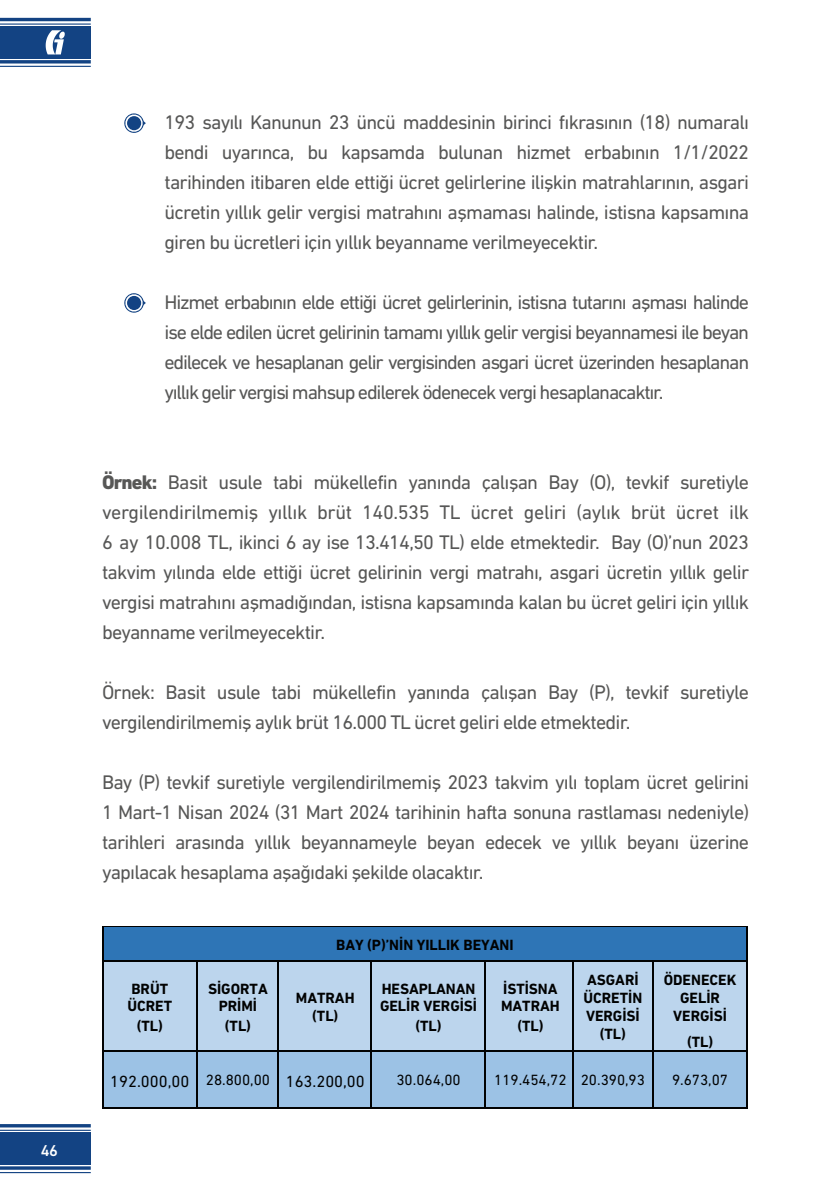
<style>
.page{position:relative;width:840px;height:1191px;background:#fff}
.page>*{position:absolute;margin:0;border:0;box-sizing:border-box;transform-origin:0 0}
.t1{font:20px/30px "DIN Next CYR";letter-spacing:-.04em;color:#575756;text-align:justify}
.t2{font:16.4px "DIN Next CYR";color:#010202}
.t3{font:500 16px "DIN Next CYR";color:#fff}
.t4{font:700 15px/18.4px "DIN Next CYR";color:#010202;text-align:center}
.t5{font:15px "DIN Next CYR";color:#010202}
.s1{font-weight:800}
.s2{font-size:15px}
</style>
<div class="page">
<hr style="left:0;top:1124px;width:91px;height:3px;background:#134383">
<hr style="left:0;top:1129px;width:91px;height:1px;background:#134383">
<hr style="left:0;top:1166px;width:91px;height:3px;background:#134383">
<hr style="left:0;top:1172px;width:91px;height:1px;background:#134383">
<div style="left:0;top:1132px;width:91px;height:32px;background:#134383"></div>
<hr style="left:0;top:18px;width:91px;height:3px;background:#134383">
<hr style="left:0;top:23px;width:91px;height:2px;background:#134383">
<hr style="left:0;top:60px;width:91px;height:3px;background:#134383">
<hr style="left:0;top:66px;width:91px;height:1px;background:#134383">
<div style="left:0;top:26px;width:91px;height:33px;background:#134383"></div>
<svg style="left:46px;top:30px;width:19px;height:24px"></svg>
<div style="left:103px;top:926px;width:644px;height:34px;background:#2e75b6"></div>
<hr style="left:103px;top:926px;width:643px;height:1px;background:#010202">
<hr style="left:102px;top:926px;width:1px;height:34px;background:#010202">
<hr style="left:746px;top:926px;width:1px;height:34px;background:#010202">
<div style="left:103px;top:962px;width:93px;height:87px;background:#bcd5ed"></div>
<div style="left:198px;top:962px;width:79px;height:87px;background:#bcd5ed"></div>
<div style="left:279px;top:962px;width:93px;height:87px;background:#bcd5ed"></div>
<div style="left:372px;top:962px;width:113px;height:87px;background:#bcd5ed"></div>
<div style="left:485px;top:962px;width:88px;height:87px;background:#bcd5ed"></div>
<div style="left:573px;top:962px;width:78px;height:87px;background:#bcd5ed"></div>
<div style="left:652px;top:962px;width:95px;height:87px;background:#bcd5ed"></div>
<hr style="left:103px;top:960px;width:93px;height:2px;background:#010202">
<hr style="left:198px;top:960px;width:79px;height:2px;background:#010202">
<hr style="left:279px;top:960px;width:91px;height:2px;background:#010202">
<hr style="left:372px;top:960px;width:112px;height:2px;background:#010202">
<hr style="left:485px;top:960px;width:87px;height:2px;background:#010202">
<hr style="left:573px;top:960px;width:78px;height:2px;background:#010202">
<hr style="left:652px;top:960px;width:94px;height:2px;background:#010202">
<hr style="left:102px;top:962px;width:1px;height:87px;background:#010202">
<hr style="left:196px;top:962px;width:2px;height:87px;background:#010202">
<hr style="left:277px;top:962px;width:2px;height:87px;background:#010202">
<hr style="left:370px;top:962px;width:2px;height:87px;background:#010202">
<hr style="left:484px;top:962px;width:1px;height:87px;background:#010202">
<hr style="left:572px;top:962px;width:1px;height:87px;background:#010202">
<hr style="left:651px;top:962px;width:1px;height:87px;background:#010202">
<hr style="left:746px;top:962px;width:1px;height:87px;background:#010202">
<div style="left:103px;top:1051px;width:93px;height:57px;background:#9cc2e5"></div>
<div style="left:198px;top:1051px;width:79px;height:57px;background:#9cc2e5"></div>
<div style="left:279px;top:1051px;width:93px;height:57px;background:#9cc2e5"></div>
<div style="left:372px;top:1051px;width:113px;height:57px;background:#9cc2e5"></div>
<div style="left:485px;top:1051px;width:88px;height:57px;background:#9cc2e5"></div>
<div style="left:573px;top:1051px;width:78px;height:57px;background:#9cc2e5"></div>
<div style="left:652px;top:1051px;width:95px;height:57px;background:#9cc2e5"></div>
<hr style="left:103px;top:1049px;width:93px;height:2px;background:#010202">
<hr style="left:198px;top:1049px;width:79px;height:2px;background:#010202">
<hr style="left:279px;top:1049px;width:91px;height:2px;background:#010202">
<hr style="left:372px;top:1049px;width:112px;height:2px;background:#010202">
<hr style="left:485px;top:1049px;width:87px;height:2px;background:#010202">
<hr style="left:573px;top:1049px;width:78px;height:2px;background:#010202">
<hr style="left:652px;top:1049px;width:94px;height:2px;background:#010202">
<hr style="left:102px;top:1051px;width:1px;height:56px;background:#010202">
<hr style="left:103px;top:1107px;width:93px;height:1px;background:#010202">
<hr style="left:196px;top:1051px;width:2px;height:56px;background:#010202">
<hr style="left:198px;top:1107px;width:79px;height:1px;background:#010202">
<hr style="left:277px;top:1051px;width:2px;height:56px;background:#010202">
<hr style="left:279px;top:1107px;width:91px;height:1px;background:#010202">
<hr style="left:370px;top:1051px;width:2px;height:56px;background:#010202">
<hr style="left:372px;top:1107px;width:112px;height:1px;background:#010202">
<hr style="left:484px;top:1051px;width:1px;height:56px;background:#010202">
<hr style="left:485px;top:1107px;width:87px;height:1px;background:#010202">
<hr style="left:572px;top:1051px;width:1px;height:56px;background:#010202">
<hr style="left:573px;top:1107px;width:78px;height:1px;background:#010202">
<hr style="left:651px;top:1051px;width:1px;height:56px;background:#010202">
<hr style="left:652px;top:1107px;width:94px;height:1px;background:#010202">
<hr style="left:746px;top:1051px;width:1px;height:56px;background:#010202">
<svg style="left:124px;top:113px;width:22px;height:20px"></svg>
<svg style="left:124px;top:293px;width:22px;height:20px"></svg>
<p class="t3" style="left:41px;top:1140px;width:18px">46</p>
<p class="t1" style="left:164px;top:107px;width:586px;text-indent:-36px">• 193 sayılı Kanunun 23 üncü maddesinin birinci fıkrasının (18) numaralı bendi uyarınca, bu kapsamda bulunan hizmet erbabının 1/1/2022 tarihinden itibaren elde ettiği ücret gelirlerine ilişkin matrahlarının, asgari ücretin yıllık gelir vergisi matrahını aşmaması halinde, istisna kapsamına giren bu ücretleri için yıllık beyanname verilmeyecektir.</p>
<p class="t1" style="left:164px;top:287px;width:586px;text-indent:-36px">• Hizmet erbabının elde ettiği ücret gelirlerinin, istisna tutarını aşması halinde ise elde edilen ücret gelirinin tamamı yıllık gelir vergisi beyannamesi ile beyan edilecek ve hesaplanan gelir vergisinden asgari ücret üzerinden hesaplanan yıllık gelir vergisi mahsup edilerek ödenecek vergi hesaplanacaktır.</p>
<p class="t1" style="left:102px;top:467px;width:648px"><span class="s1">Örnek:</span> Basit usule tabi mükellefin yanında çalışan Bay (O), tevkif suretiyle vergilendirilmemiş yıllık brüt 140.535 TL ücret geliri (aylık brüt ücret ilk 6 ay 10.008 TL, ikinci 6 ay ise 13.414,50 TL) elde etmektedir. Bay (O)’nun 2023 takvim yılında elde ettiği ücret gelirinin vergi matrahı, asgari ücretin yıllık gelir vergisi matrahını aşmadığından, istisna kapsamında kalan bu ücret geliri için yıllık beyanname verilmeyecektir.</p>
<p class="t1" style="left:102px;top:677px;width:648px">Örnek: Basit usule tabi mükellefin yanında çalışan Bay (P), tevkif suretiyle vergilendirilmemiş aylık brüt 16.000 TL ücret geliri elde etmektedir.</p>
<p class="t1" style="left:102px;top:767px;width:648px">Bay (P) tevkif suretiyle vergilendirilmemiş 2023 takvim yılı toplam ücret gelirini 1 Mart-1 Nisan 2024 (31 Mart 2024 tarihinin hafta sonuna rastlaması nedeniyle) tarihleri arasında yıllık beyannameyle beyan edecek ve yıllık beyanı üzerine yapılacak hesaplama aşağıdaki şekilde olacaktır.</p>
<p class="t4" style="left:127px;top:979px;width:46px">BRÜT<br>ÜCRET (TL)</p>
<p class="t4" style="left:208px;top:979px;width:61px">SİGORTA<br>PRİMİ (TL)</p>
<p class="t4" style="left:336px;top:935px;width:179px">BAY (P)’NİN YILLIK BEYANI</p>
<p class="t4" style="left:296px;top:989px;width:60px;line-height:17.8px">MATRAH (TL)</p>
<p class="t4" style="left:380px;top:979px;width:99px">HESAPLANAN<br>GELİR VERGİSİ (TL)</p>
<p class="t4" style="left:501px;top:979px;width:60px">İSTİSNA<br>MATRAH (TL)</p>
<p class="t4" style="left:583px;top:971px;width:60px;line-height:17.8px">ASGARİ<br>ÜCRETİN<br>VERGİSİ (TL)</p>
<p class="t4" style="left:663px;top:971px;width:74px;line-height:17.8px">ÖDENECEK<br>GELİR<br>VERGİSİ</p>
<p class="t4" style="left:686px;top:1032px;width:28px">(TL)</p>
<p class="t2" style="left:110px;top:1071px;width:256px">192.000,00 <span class="s2">28.800,00</span> 163.200,00</p>
<p class="t5" style="left:396px;top:1071px;width:66px">30.064,00</p>
<p class="t5" style="left:494px;top:1071px;width:152px">119.454,72 20.390,93</p>
<p class="t5" style="left:671px;top:1071px;width:58px">9.673,07</p>
</div>
